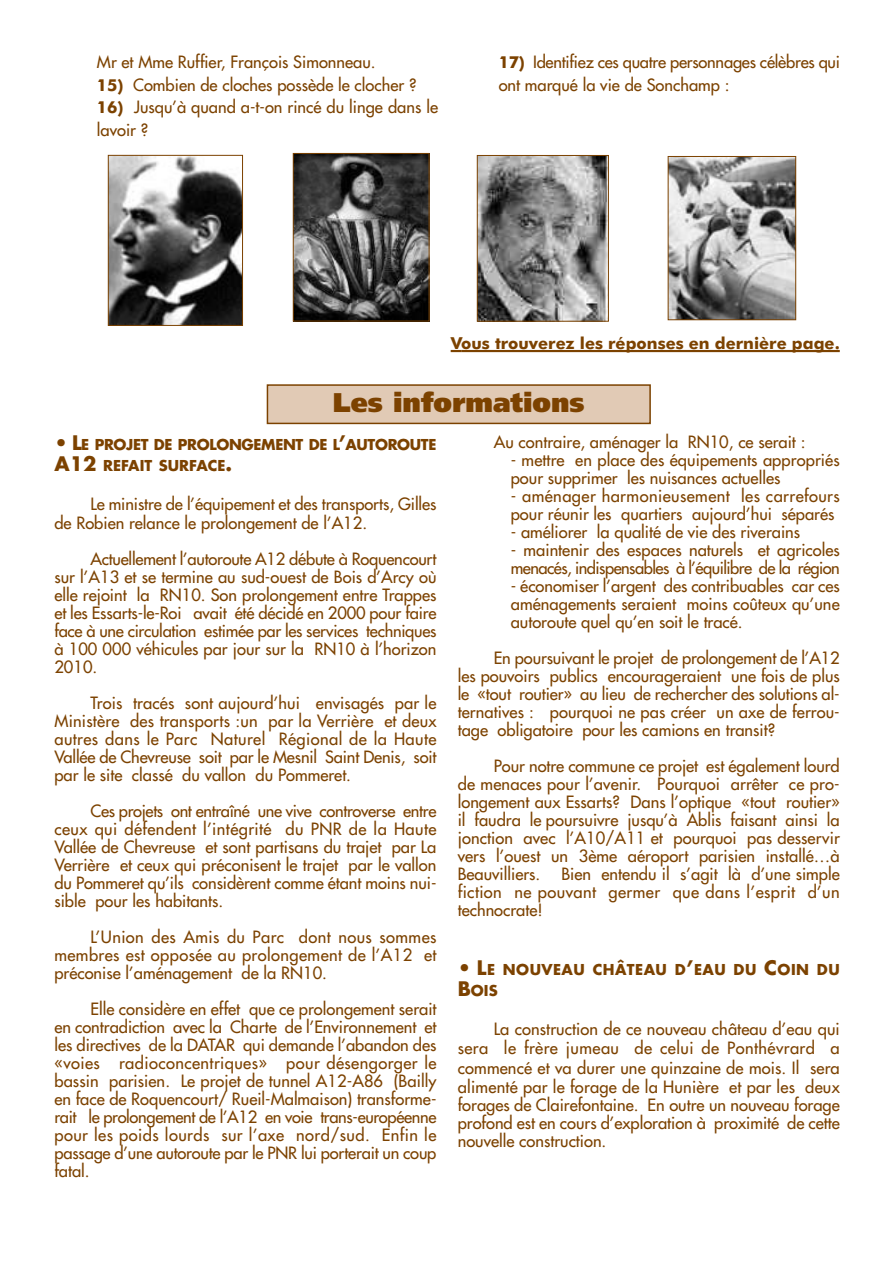
<style>
.page{position:relative;width:893px;height:1263px;background:#fff}
.page>*{position:absolute;margin:0;border:0;box-sizing:border-box;transform-origin:0 0}
.t1{font:900 27px "Frutiger";color:#7c4200}
.t2{font:16.5px/18px "Futura";color:#7c4200;text-align:justify}
.t3{font:16.5px/18px "Futura";letter-spacing:-.03em;color:#7c4200}
.t4{font:16.5px/18px "Futura";letter-spacing:.02em;color:#7c4200}
.t5{font:700 16.5px "Futura BT";color:#7c4200}
.t6{font:700 14.7px/21px "Futura";letter-spacing:-.025em;color:#7c4200}
.t7{font:700 14.7px/21px "Futura";letter-spacing:.03em;color:#7c4200}
.s1{font-family:"Futura BT";font-weight:700}
.s2{font-size:19.5px}
</style>
<div class="page">
<img style="left:110px;top:157px;width:131px;height:167px">
<div style="left:108px;top:155px;width:135px;height:171px;border:1px solid #7c4200"></div>
<img style="left:295px;top:155px;width:132px;height:164px">
<div style="left:293px;top:153px;width:136px;height:168px;border:1px solid #7c4200"></div>
<img style="left:479px;top:157px;width:127px;height:163px">
<div style="left:477px;top:155px;width:131px;height:167px;border:1px solid #7c4200"></div>
<img style="left:669px;top:158px;width:125px;height:160px">
<div style="left:667px;top:156px;width:129px;height:164px;border:1px solid #7c4200"></div>
<div style="left:267px;top:385px;width:383px;height:38px;background:#e1cab5"></div>
<div style="left:267px;top:384px;width:384px;height:40px;border:2px solid #7c4200"></div>
<svg style="left:450px;top:350px;width:11px;height:2px"></svg>
<hr style="left:461px;top:350px;width:378px;height:2px;background:#7c4200">
<p class="t2" style="left:97px;top:54px;width:280px">Mr et Mme Ruffier, François Simonneau.</p>
<p class="t2" style="left:97px;top:77px;width:321px"><span class="s1">15)</span> Combien de cloches possède le clocher ?</p>
<p class="t2" style="left:97px;top:97px;width:342px;line-height:22.5px"><span class="s1">16)</span> Jusqu’à quand a-t-on rincé du linge dans le lavoir ?</p>
<p class="t2" style="left:498px;top:52px;width:343px;line-height:22.5px"><span class="s1">17)</span> Identifiez ces quatre personnages célèbres qui ont marqué la vie de Sonchamp :</p>
<p class="t5" style="left:450px;top:336px;width:390px">Vous trouverez les réponses en dernière page.</p>
<h1 class="t1" style="left:333px;top:391px;width:253px">Les informations</h1>
<p class="t6" style="left:54px;top:435px;width:383px"><span class="s2">• L</span>E PROJET DE PROLONGEMENT DE L<span class="s2">’</span>AUTOROUTE<br><span class="s2">A12</span> REFAIT SURFACE<span class="s2">.</span></p>
<p class="t2" style="left:54px;top:495px;width:383px;line-height:19.5px;text-indent:36px">Le ministre de l’équipement et des transports, Gilles de Robien relance le prolongement de l’A12.</p>
<p class="t2" style="left:54px;top:551px;width:383px;text-indent:36px">Actuellement l’autoroute A12 débute à Roquencourt sur l’A13 et se termine au sud-ouest de Bois d’Arcy où elle rejoint la RN10. Son prolongement entre Trappes et les Essarts-le-Roi avait été décidé en 2000 pour faire face à une circulation estimée par les services techniques à 100 000 véhicules par jour sur la RN10 à l’horizon 2010.</p>
<p class="t2" style="left:54px;top:695px;width:383px;text-indent:36px">Trois tracés sont aujourd’hui envisagés par le Ministère des transports :un par la Verrière et deux autres dans le Parc Naturel Régional de la Haute Vallée de Chevreuse soit par le Mesnil Saint Denis, soit par le site classé du vallon du Pommeret.</p>
<p class="t2" style="left:54px;top:803px;width:383px;text-indent:36px">Ces projets ont entraîné une vive controverse entre ceux qui défendent l’intégrité du PNR de la Haute Vallée de Chevreuse et sont partisans du trajet par La Verrière et ceux qui préconisent le trajet par le vallon du Pommeret qu’ils considèrent comme étant moins nui&shy;sible pour les habitants.</p>
<p class="t2" style="left:54px;top:929px;width:383px;text-indent:36px">L’Union des Amis du Parc dont nous sommes membres est opposée au prolongement de l’A12 et préconise l’aménagement de la RN10.</p>
<p class="t2" style="left:54px;top:1001px;width:383px;text-indent:36px">Elle considère en effet que ce prolongement serait en contradiction avec la Charte de l’Environnement et les directives de la DATAR qui demande l’abandon des «voies radioconcentriques» pour désengorger le bassin parisien. Le projet de tunnel A12-A86 (Bailly en face de Roquencourt/ Rueil-Malmaison) transforme&shy;rait le prolongement de l’A12 en voie trans-européenne pour les poids lourds sur l’axe nord/sud. Enfin le passage d’une autoroute par le PNR lui porterait un coup fatal.</p>
<p class="t2" style="left:493px;top:434px;width:313px">Au contraire, aménager la RN10, ce serait :</p>
<p class="t2" style="left:511px;top:452px;width:330px">- mettre en place des équipements appropriés pour supprimer les nuisances actuelles</p>
<p class="t4" style="left:511px;top:488px;width:330px">- aménager harmonieusement les carrefours pour réunir les quartiers aujourd’hui séparés</p>
<p class="t2" style="left:511px;top:524px;width:291px">- améliorer la qualité de vie des riverains</p>
<p class="t3" style="left:511px;top:542px;width:330px">- maintenir des espaces naturels et agricoles menacés, indispensables à l’équilibre de la région</p>
<p class="t2" style="left:511px;top:578px;width:330px">- économiser l’argent des contribuables car ces aménagements seraient moins coûteux qu’une autoroute quel qu’en soit le tracé.</p>
<p class="t2" style="left:457px;top:650px;width:383px;text-indent:36px">En poursuivant le projet de prolongement de l’A12 les pouvoirs publics encourageraient une fois de plus le «tout routier» au lieu de rechercher des solutions al&shy;ternatives : pourquoi ne pas créer un axe de ferrou&shy;tage obligatoire pour les camions en transit?</p>
<p class="t2" style="left:457px;top:758px;width:383px;text-indent:36px">Pour notre commune ce projet est également lourd de menaces pour l’avenir. Pourquoi arrêter ce pro&shy;longement aux Essarts? Dans l’optique «tout routier» il faudra le poursuivre jusqu’à Ablis faisant ainsi la jonction avec l’A10/A11 et pourquoi pas desservir vers l’ouest un 3ème aéroport parisien installé…à Beauvilliers.</p>
<p class="t2" style="left:457px;top:866px;width:383px;text-indent:104px">Bien entendu il s’agit là d’une simple fiction ne pouvant germer que dans l’esprit d’un technocrate!</p>
<p class="t7" style="left:458px;top:960px;width:383px"><span class="s2">• L</span>E NOUVEAU CHÂTEAU D<span class="s2">’</span>EAU DU <span class="s2">C</span>OIN DU<br><span class="s2">B</span>OIS</p>
<p class="t2" style="left:458px;top:1020px;width:383px;line-height:19.5px;text-indent:36px">La construction de ce nouveau château d’eau qui sera le frère jumeau de celui de Ponthévrard a commencé et va durer une quinzaine de mois. Il sera alimenté par le forage de la Hunière et par les deux</p>
<p class="t2" style="left:458px;top:1097px;width:383px">forages de Clairefontaine. En outre un nouveau forage profond est en cours d’exploration à proximité de cette nouvelle construction.</p>
</div>
